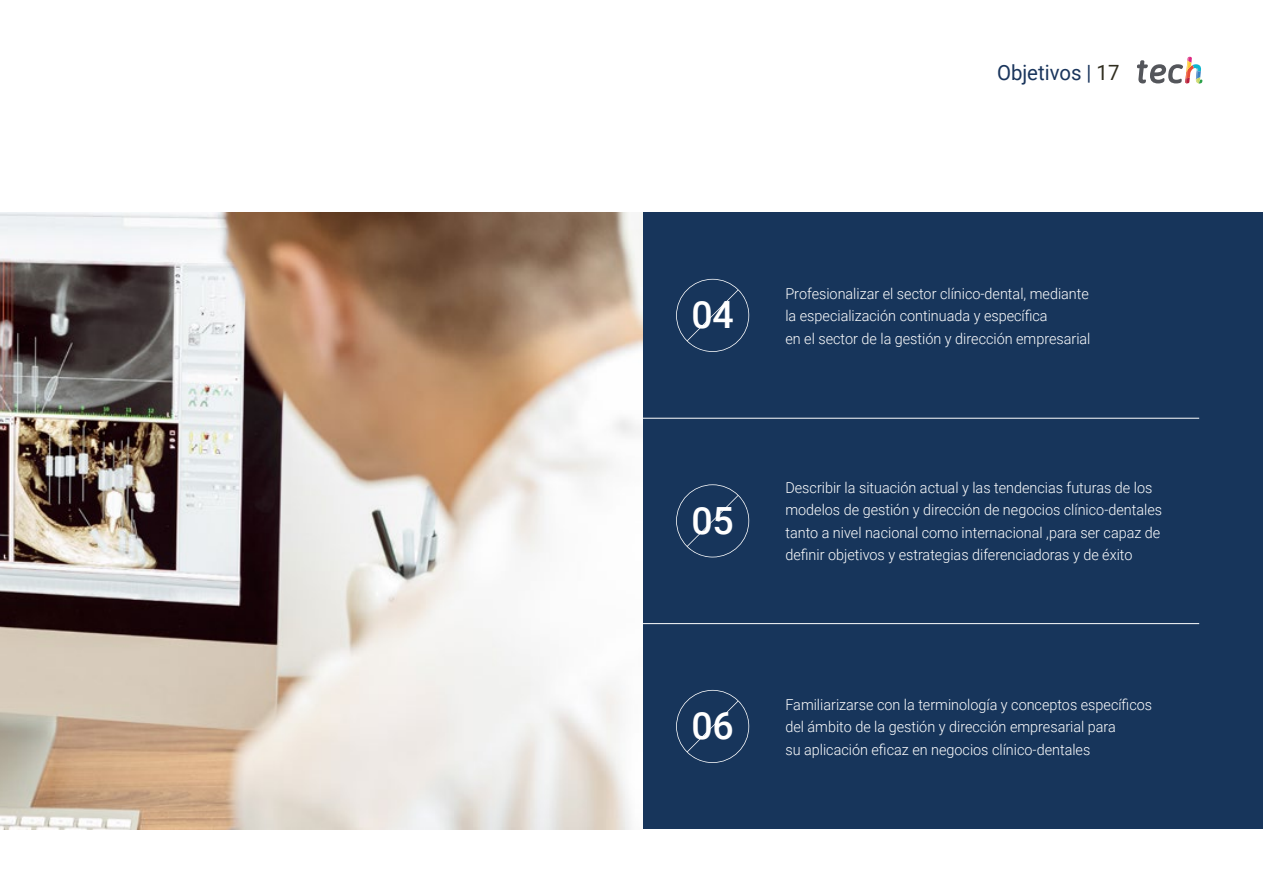
<style>
.page{position:relative;width:1263px;height:893px;background:#fff}
.page>*{position:absolute;margin:0;border:0;box-sizing:border-box;transform-origin:0 0}
.t1{font:500 37.5px "Roboto";color:#fff}
.t2{font:21px "Roboto";color:#1a355c}
.t3{font:300 15px/22.5px "Roboto";color:#fff;scale:.96 1}
.s1{color:#312e20}
</style>
<div class="page">
<svg style="left:1137px;top:57px;width:65px;height:27px"></svg>
<div style="left:642px;top:213px;width:621px;height:616px;background:#17355b"></div>
<svg style="left:676px;top:279px;width:73px;height:73px"></svg>
<svg style="left:676px;top:690px;width:73px;height:73px"></svg>
<svg style="left:676px;top:484px;width:73px;height:73px"></svg>
<hr style="left:0;top:418px;width:1199px;height:1px;background:#fff">
<hr style="left:0;top:623px;width:1199px;height:1px;background:#fff">
<img style="left:0;top:213px;width:642px;height:616px">
<h2 class="t2" style="left:997px;top:57px;width:124px">Objetivos | <span class="s1">17</span></h2>
<h1 class="t1" style="left:691px;top:288px;width:44px">04</h1>
<p class="t3" style="left:785px;top:281px;width:319px">Profesionalizar el sector clínico-dental, mediante la especialización continuada y específica<br>en el sector de la gestión y dirección empresarial</p>
<h1 class="t1" style="left:691px;top:494px;width:44px">05</h1>
<p class="t3" style="left:785px;top:476px;width:394px">Describir la situación actual y las tendencias futuras de los modelos de gestión y dirección de negocios clínico-dentales tanto a nivel nacional como internacional ,para ser capaz de definir objetivos y estrategias diferenciadoras y de éxito</p>
<h1 class="t1" style="left:691px;top:699px;width:44px">06</h1>
<p class="t3" style="left:785px;top:692px;width:383px">Familiarizarse con la terminología y conceptos específicos del ámbito de la gestión y dirección empresarial para<br>su aplicación eficaz en negocios clínico-dentales</p>
</div>
